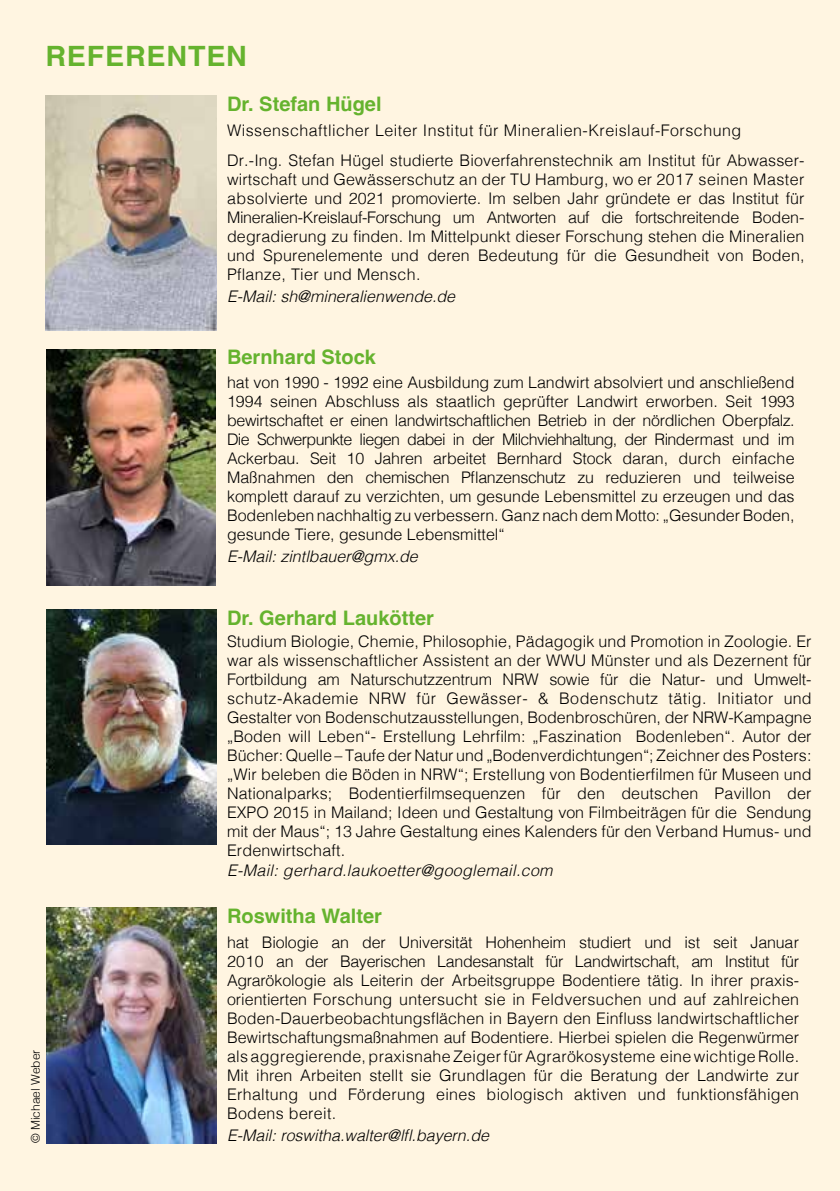
<style>
.page{position:relative;width:840px;height:1191px;background:#fff}
.page>*{position:absolute;margin:0;border:0;box-sizing:border-box;transform-origin:0 0}
.t1{font:700 28px "Helvetica";letter-spacing:.03em;color:#65b32e}
.t2{font:700 20px "Helvetica";color:#65b32e}
.t3{font:300 16px/19px "Helvetica";letter-spacing:.01em;color:#000;text-align:justify}
.t4{font:italic 300 16px "Helvetica";color:#000}
.t5{font:italic 300 16px "Helvetica";letter-spacing:.02em;color:#000}
.t6{font:300 12px "Helvetica";color:#000}
</style>
<div class="page">
<div style="left:0;top:0;width:839px;height:1191px;background:#fff5e1"></div>
<img style="left:46px;top:95px;width:170px;height:236px">
<img style="left:46px;top:350px;width:169px;height:235px">
<img style="left:46px;top:609px;width:170px;height:235px">
<img style="left:46px;top:908px;width:170px;height:235px">
<h1 class="t1" style="left:45px;top:39px;width:203px">REFERENTEN</h1>
<p class="t2" style="left:227px;top:92px;width:156px">Dr. Stefan Hügel</p>
<p class="t3" style="left:227px;top:114px;width:578px;line-height:29.8px">Wissenschaftlicher Leiter Institut für Mineralien-Kreislauf-Forschung<br>Dr.-Ing. Stefan Hügel studierte Bioverfahrenstechnik am Institut für Abwasser-</p>
<p class="t3" style="left:227px;top:169px;width:578px">wirtschaft und Gewässerschutz an der TU Hamburg, wo er 2017 seinen Master absolvierte und 2021 promovierte. Im selben Jahr gründete er das Institut für Mineralien-Kreislauf-Forschung um Antworten auf die fortschreitende Boden&shy;degradierung zu finden. Im Mittelpunkt dieser Forschung stehen die Mineralien und Spurenelemente und deren Bedeutung für die Gesundheit von Boden, Pflanze, Tier und Mensch.</p>
<p class="t4" style="left:227px;top:282px;width:229px">E-Mail: sh@mineralienwende.de</p>
<p class="t2" style="left:227px;top:344px;width:150px">Bernhard Stock</p>
<p class="t3" style="left:227px;top:372px;width:568px">hat von 1990 - 1992 eine Ausbildung zum Landwirt absolviert und anschließend 1994 seinen Abschluss als staatlich geprüfter Landwirt erworben. Seit 1993 bewirtschaftet er einen landwirtschaftlichen Betrieb in der nördlichen Oberpfalz.<br>Die Schwerpunkte liegen dabei in der Milchviehhaltung, der Rindermast und im Ackerbau. Seit 10 Jahren arbeitet Bernhard Stock daran, durch einfache Maßnahmen den chemischen Pflanzenschutz zu reduzieren und teilweise komplett darauf zu verzichten, um gesunde Lebensmittel zu erzeugen und das Bodenleben nachhaltig zu verbessern. Ganz nach dem Motto: „Gesunder Boden, gesunde Tiere, gesunde Lebensmittel“</p>
<p class="t4" style="left:227px;top:543px;width:192px">E-Mail: zintlbauer@gmx.de</p>
<p class="t2" style="left:227px;top:605px;width:208px">Dr. Gerhard Laukötter</p>
<p class="t3" style="left:227px;top:630px;width:585px">Studium Biologie, Chemie, Philosophie, Pädagogik und Promotion in Zoologie. Er war als wissenschaftlicher Assistent an der WWU Münster und als Dezernent für Fortbildung am Naturschutzzentrum NRW sowie für die Natur- und Umwelt&shy;schutz-Akademie NRW für Gewässer- &amp; Bodenschutz tätig. Initiator und Gestalter von Bodenschutzausstellungen, Bodenbroschüren, der NRW-Kampagne „Boden will Leben“- Erstellung Lehrfilm: „Faszination Bodenleben“. Autor der Bücher: Quelle – Taufe der Natur und „Bodenverdichtungen“; Zeichner des Posters: „Wir beleben die Böden in NRW“; Erstellung von Bodentierfilmen für Museen und Nationalparks; Bodentierfilmsequenzen für den deutschen Pavillon der EXPO 2015 in Mailand; Ideen und Gestaltung von Filmbeiträgen für die Sendung mit der Maus“; 13 Jahre Gestaltung eines Kalenders für den Verband Humus- und Erdenwirtschaft.</p>
<p class="t6" style="left:25px;top:1143px;width:95px;rotate:-90deg">© Michael Weber</p>
<p class="t5" style="left:227px;top:857px;width:327px">E-Mail: gerhard.laukoetter@googlemail.com</p>
<p class="t2" style="left:227px;top:904px;width:156px">Roswitha Walter</p>
<p class="t3" style="left:227px;top:931px;width:573px">hat Biologie an der Universität Hohenheim studiert und ist seit Januar 2010 an der Bayerischen Landesanstalt für Landwirtschaft, am Institut für Agrarökologie als Leiterin der Arbeitsgruppe Bodentiere tätig. In ihrer praxis&shy;orientierten Forschung untersucht sie in Feldversuchen und auf zahlreichen Boden-Dauerbeobachtungsflächen in Bayern den Einfluss landwirtschaftlicher Bewirtschaftungsmaßnahmen auf Bodentiere. Hierbei spielen die Regenwürmer als aggregierende, praxisnahe Zeiger für Agrarökosysteme eine wichtige Rolle.<br>Mit ihren Arbeiten stellt sie Grundlagen für die Beratung der Landwirte zur Erhaltung und Förderung eines biologisch aktiven und funktionsfähigen Bodens bereit.</p>
<p class="t4" style="left:227px;top:1121px;width:263px">E-Mail: roswitha.walter@lfl.bayern.de</p>
</div>
